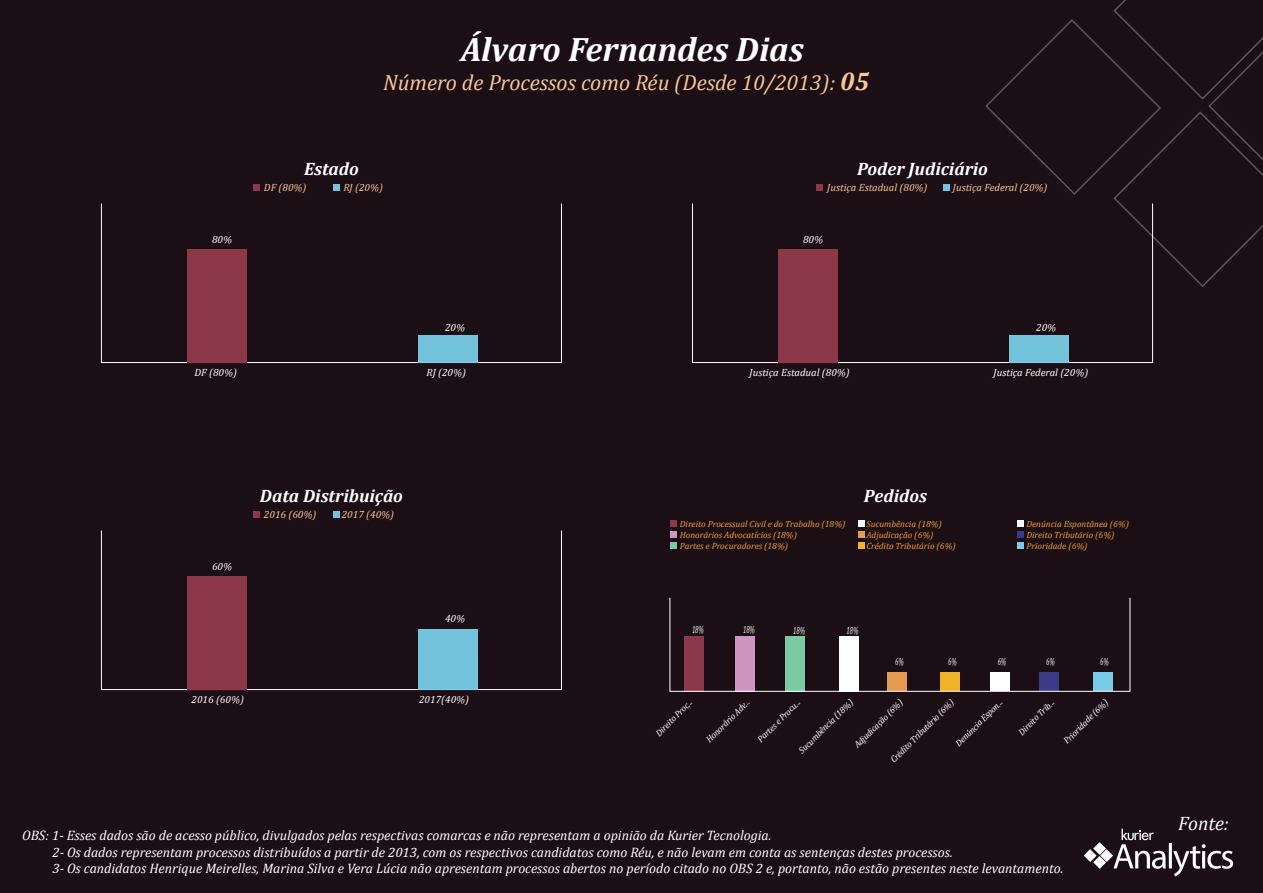
<style>
.page{position:relative;width:1263px;height:893px;background:#fff}
.page>*{position:absolute;margin:0;border:0;box-sizing:border-box;transform-origin:0 0}
.t1{font:italic 700 34.05px "Cambria";color:#fff}
.t2{font:italic 22.05px "Cambria";color:#f8c796}
.t3{font:italic 19.5px "Cambria";letter-spacing:-.005em;color:#fff}
.t4{font:italic 700 18px "Cambria";color:#fff}
.t5{font:italic 13.8px/16.5px "Cambria";color:#fff}
.t6{font:italic 10.5px "Cambria";color:#fff}
.t7{font:italic 10.5px "Cambria";color:#f8c796}
.t8{font:italic 10.5px "Cambria";color:#fff;scale:.6 1}
.t9{font:italic 9px/10.8px "Cambria";color:#f19e34}
.t10{font:italic 9px "Cambria";color:#fff}
.s1{font-weight:700;font-size:25.5px}
</style>
<div class="page">
<div style="left:0;top:1px;width:1263px;height:892px;background:#1b0e14"></div>
<div style="left:101px;top:203px;width:461px;height:160px;border:1px solid #fff"></div>
<div style="left:187px;top:249px;width:59px;height:114px;background:#8d384a"></div>
<div style="left:418px;top:335px;width:59px;height:28px;background:#74c3dd"></div>
<div style="left:253px;top:184px;width:7px;height:7px;background:#8d384a"></div>
<div style="left:334px;top:184px;width:6px;height:7px;background:#74c3dd"></div>
<div style="left:101px;top:530px;width:461px;height:160px;border:1px solid #fff"></div>
<div style="left:187px;top:576px;width:59px;height:114px;background:#8d384a"></div>
<div style="left:418px;top:630px;width:59px;height:60px;background:#74c3dd"></div>
<div style="left:253px;top:511px;width:7px;height:7px;background:#8d384a"></div>
<div style="left:334px;top:511px;width:6px;height:7px;background:#74c3dd"></div>
<div style="left:692px;top:203px;width:461px;height:160px;border:1px solid #fff"></div>
<div style="left:778px;top:249px;width:59px;height:114px;background:#8d384a"></div>
<div style="left:1009px;top:335px;width:59px;height:28px;background:#74c3dd"></div>
<div style="left:816px;top:184px;width:7px;height:7px;background:#8d384a"></div>
<div style="left:943px;top:184px;width:6px;height:7px;background:#74c3dd"></div>
<svg style="left:1084px;top:829px;width:149px;height:47px"></svg>
<svg style="left:985px;top:0;width:278px;height:287px"></svg>
<div style="left:684px;top:636px;width:19px;height:55px;background:#8d384a"></div>
<div style="left:735px;top:636px;width:19px;height:55px;background:#cf95c2"></div>
<div style="left:786px;top:636px;width:19px;height:55px;background:#7cc9a6"></div>
<div style="left:839px;top:636px;width:19px;height:55px;background:#fff"></div>
<div style="left:888px;top:673px;width:19px;height:18px;background:#e49a4f"></div>
<div style="left:940px;top:673px;width:20px;height:18px;background:#f0b327"></div>
<div style="left:990px;top:673px;width:19px;height:18px;background:#fff"></div>
<div style="left:1040px;top:673px;width:19px;height:18px;background:#3d3b89"></div>
<div style="left:1094px;top:673px;width:19px;height:18px;background:#79cce7"></div>
<div style="left:669px;top:597px;width:461px;height:95px;border:1px solid #fff"></div>
<div style="left:670px;top:520px;width:7px;height:7px;background:#8d384a"></div>
<div style="left:670px;top:531px;width:7px;height:7px;background:#cf95c2"></div>
<div style="left:670px;top:542px;width:7px;height:7px;background:#7cc9a6"></div>
<div style="left:858px;top:520px;width:7px;height:7px;background:#fff"></div>
<div style="left:858px;top:531px;width:7px;height:7px;background:#e49a4f"></div>
<div style="left:858px;top:542px;width:7px;height:7px;background:#f0b327"></div>
<div style="left:1017px;top:520px;width:7px;height:7px;background:#fff"></div>
<div style="left:1017px;top:531px;width:7px;height:7px;background:#3d3b89"></div>
<div style="left:1017px;top:542px;width:7px;height:7px;background:#79cce7"></div>
<h1 class="t1" style="left:461px;top:25px;width:344px">Álvaro Fernandes Dias</h1>
<h2 class="t2" style="left:383px;top:67px;width:488px">Número de Processos como Réu (Desde 10/2013): <span class="s1">05</span></h2>
<h3 class="t4" style="left:304px;top:156px;width:56px">Estado</h3>
<p class="t7" style="left:264px;top:180px;width:44px">DF (80%)</p>
<p class="t7" style="left:343px;top:180px;width:41px">RJ (20%)</p>
<h3 class="t4" style="left:857px;top:156px;width:132px">Poder Judiciário</h3>
<p class="t7" style="left:827px;top:180px;width:102px">Justiça Estadual (80%)</p>
<p class="t7" style="left:953px;top:180px;width:96px">Justiça Federal (20%)</p>
<p class="t6" style="left:212px;top:232px;width:22px">80%</p>
<p class="t6" style="left:803px;top:232px;width:22px">80%</p>
<p class="t6" style="left:445px;top:320px;width:22px">20%</p>
<p class="t6" style="left:1036px;top:320px;width:22px">20%</p>
<p class="t6" style="left:194px;top:365px;width:44px">DF (80%)</p>
<p class="t6" style="left:426px;top:365px;width:41px">RJ (20%)</p>
<p class="t6" style="left:750px;top:365px;width:102px">Justiça Estadual (80%)</p>
<p class="t6" style="left:994px;top:365px;width:96px">Justiça Federal (20%)</p>
<h3 class="t4" style="left:260px;top:483px;width:145px">Data Distribuição</h3>
<h3 class="t4" style="left:864px;top:483px;width:65px">Pedidos</h3>
<p class="t6" style="left:212px;top:559px;width:22px">60%</p>
<p class="t7" style="left:264px;top:507px;width:54px">2016 (60%)</p>
<p class="t7" style="left:342px;top:507px;width:54px">2017 (40%)</p>
<p class="t6" style="left:445px;top:611px;width:22px">40%</p>
<p class="t6" style="left:192px;top:692px;width:54px">2016 (60%)</p>
<p class="t6" style="left:419px;top:692px;width:52px">2017(40%)</p>
<p class="t9" style="left:680px;top:518px;width:167px">Direito Processual Civil e do Trabalho (18%)<br>Honorários Advocatícios (18%)<br>Partes e Procuradores (18%)</p>
<p class="t9" style="left:866px;top:518px;width:91px">Sucumbência (18%)<br>Adjudicação (6%)<br>Crédito Tributário (6%)</p>
<p class="t9" style="left:1026px;top:518px;width:104px">Denúncia Espontânea (6%)<br>Direito Tributário (6%)<br>Prioridade (6%)</p>
<p class="t8" style="left:692px;top:622px;width:21px">18%</p>
<p class="t8" style="left:743px;top:622px;width:21px">18%</p>
<p class="t8" style="left:793px;top:623px;width:21px">18%</p>
<p class="t8" style="left:846px;top:623px;width:21px">18%</p>
<p class="t8" style="left:895px;top:654px;width:16px">6%</p>
<p class="t8" style="left:948px;top:654px;width:16px">6%</p>
<p class="t8" style="left:998px;top:654px;width:16px">6%</p>
<p class="t8" style="left:1046px;top:654px;width:16px">6%</p>
<p class="t8" style="left:1100px;top:654px;width:16px">6%</p>
<p class="t10" style="left:796px;top:748px;width:74px;rotate:-45deg">Sucumbência (18%)</p>
<p class="t10" style="left:851px;top:742px;width:66px;rotate:-45deg">Adjudicação (6%)</p>
<p class="t10" style="left:887px;top:757px;width:87px;rotate:-45deg">Crédito Tributário (6%)</p>
<p class="t10" style="left:952px;top:741px;width:64px;rotate:-45deg">Denúncia Espon...</p>
<p class="t10" style="left:1015px;top:729px;width:48px;rotate:-45deg">Direito Trib...</p>
<p class="t10" style="left:1060px;top:738px;width:60px;rotate:-45deg">Prioridade (6%)</p>
<p class="t10" style="left:653px;top:730px;width:49px;rotate:-45deg">Direito Proc...</p>
<p class="t10" style="left:703px;top:737px;width:59px;rotate:-45deg">Honorário Adv...</p>
<p class="t10" style="left:755px;top:736px;width:58px;rotate:-45deg">Partes e Procu...</p>
<p class="t5" style="left:52px;top:827px;width:1012px;text-indent:-30px">OBS: 1- Esses dados são de acesso público, divulgados pelas respectivas comarcas e não representam a opinião da Kurier Tecnologia.<br>2- Os dados representam processos distribuídos a partir de 2013, com os respectivos candidatos como Réu, e não levam em conta as sentenças destes processos.<br>3- Os candidatos Henrique Meirelles, Marina Silva e Vera Lúcia não apresentam processos abertos no período citado no OBS 2 e, portanto, não estão presentes neste levantamento.</p>
<h3 class="t3" style="left:1178px;top:809px;width:52px">Fonte:</h3>
</div>
